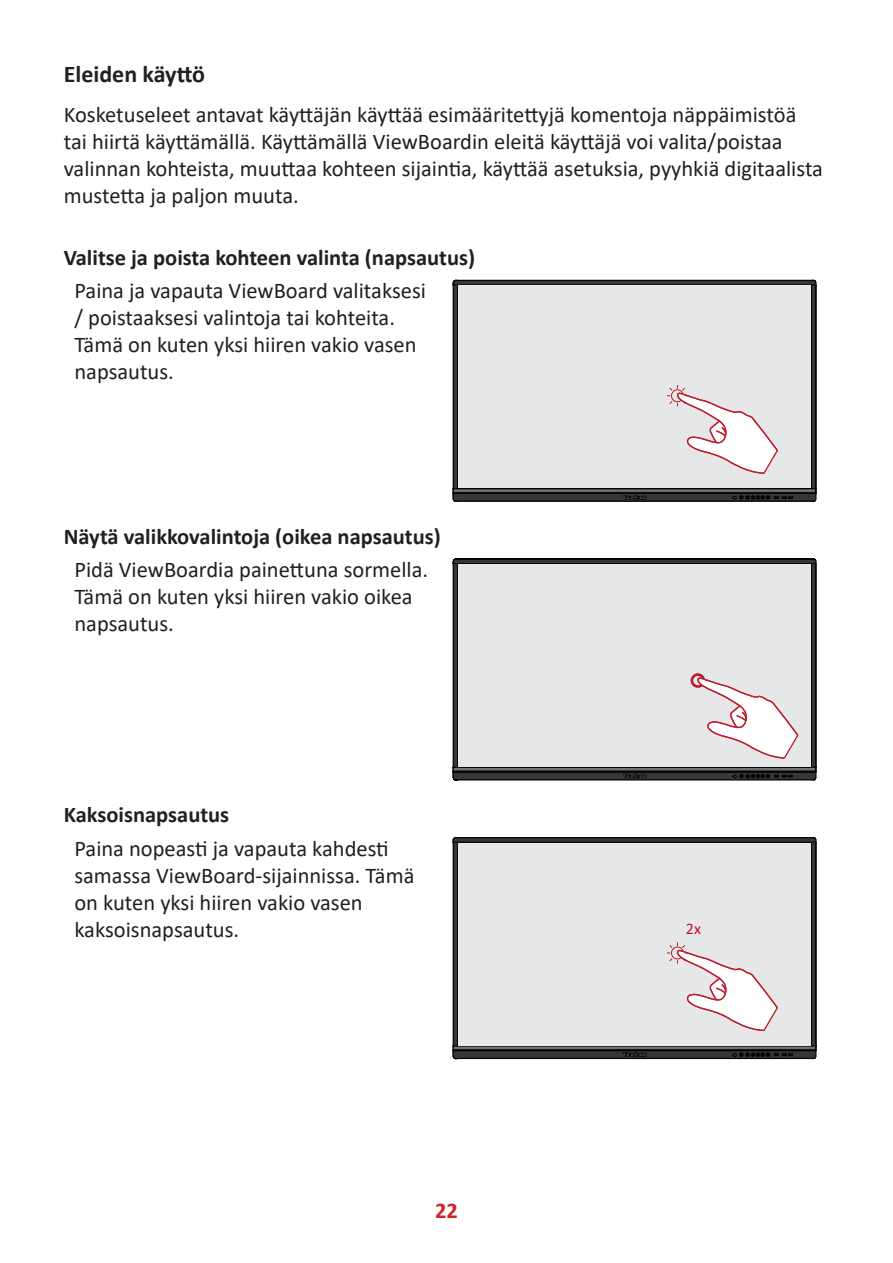
<style>
.page{position:relative;width:893px;height:1263px;background:#fff}
.page>*{position:absolute;margin:0;border:0;box-sizing:border-box;transform-origin:0 0}
.Heading_3{font:700 24px "Calibri";color:#231f20}
.Body{font:22.5px/27px "Calibri";color:#231f20}
.Body-2{font:700 22.5px "Calibri";color:#231f20}
.t1{font:700 22.5px "Calibri";color:#d1232a}
.t2{font:16.2px "Calibri";color:#c3102f}
</style>
<div class="page">
<svg style="left:452px;top:279px;width:365px;height:215px;background:#363736"></svg>
<svg style="left:453px;top:488px;width:364px;height:14px;background:#2e3030"></svg>
<div style="left:458px;top:285px;width:353px;height:203px;background:#e6e7e9"></div>
<svg style="left:666px;top:385px;width:112px;height:89px"></svg>
<hr style="left:816px;top:563px;width:1px;height:204px;background:#050504">
<svg style="left:453px;top:559px;width:363px;height:208px;background:#222322"></svg>
<svg style="left:453px;top:767px;width:364px;height:14px;background:#333535"></svg>
<div style="left:458px;top:564px;width:353px;height:203px;background:#e6e7e9"></div>
<div style="left:690px;top:673px;width:15px;height:15px;border:3px solid #be1d2c;border-radius:50%"></div>
<svg style="left:696px;top:676px;width:103px;height:83px"></svg>
<hr style="left:816px;top:842px;width:1px;height:204px;background:#050504">
<svg style="left:453px;top:837px;width:363px;height:208px;background:#212221"></svg>
<svg style="left:453px;top:1045px;width:364px;height:14px;background:#3c3d3d"></svg>
<div style="left:458px;top:843px;width:353px;height:202px;background:#e6e7e9"></div>
<svg style="left:666px;top:942px;width:112px;height:90px"></svg>
<p class="Heading_3" style="left:64px;top:57px;width:143px">Eleiden käyttö</p>
<p class="Body" style="left:64px;top:100px;width:761px">Kosketuseleet antavat käyttäjän käyttää esimääritettyjä komentoja näppäimistöä tai hiirtä käyttämällä. Käyttämällä ViewBoardin eleitä käyttäjä voi valita/poistaa valinnan kohteista, muuttaa kohteen sijaintia, käyttää asetuksia, pyyhkiä digitaalista mustetta ja paljon muuta.</p>
<p class="Body-2" style="left:64px;top:242px;width:413px">Valitse ja poista kohteen valinta (napsautus)</p>
<p class="Body" style="left:74px;top:277px;width:353px">Paina ja vapauta ViewBoard valitaksesi / poistaaksesi valintoja tai kohteita.<br>Tämä on kuten yksi hiiren vakio vasen napsautus.</p>
<p class="Body-2" style="left:64px;top:520px;width:379px">Näytä valikkovalintoja (oikea napsautus)</p>
<p class="Body" style="left:74px;top:555px;width:355px">Pidä ViewBoardia painettuna sormella.<br>Tämä on kuten yksi hiiren vakio oikea napsautus.</p>
<p class="Body-2" style="left:64px;top:799px;width:167px">Kaksoisnapsautus</p>
<p class="Body" style="left:74px;top:834px;width:341px">Paina nopeasti ja vapauta kahdesti samassa ViewBoard-sijainnissa. Tämä on kuten yksi hiiren vakio vasen kaksoisnapsautus.</p>
<p class="t1" style="left:435px;top:1194px;width:24px">22</p>
<p class="t2" style="left:686px;top:917px;width:17px">2x</p>
</div>
